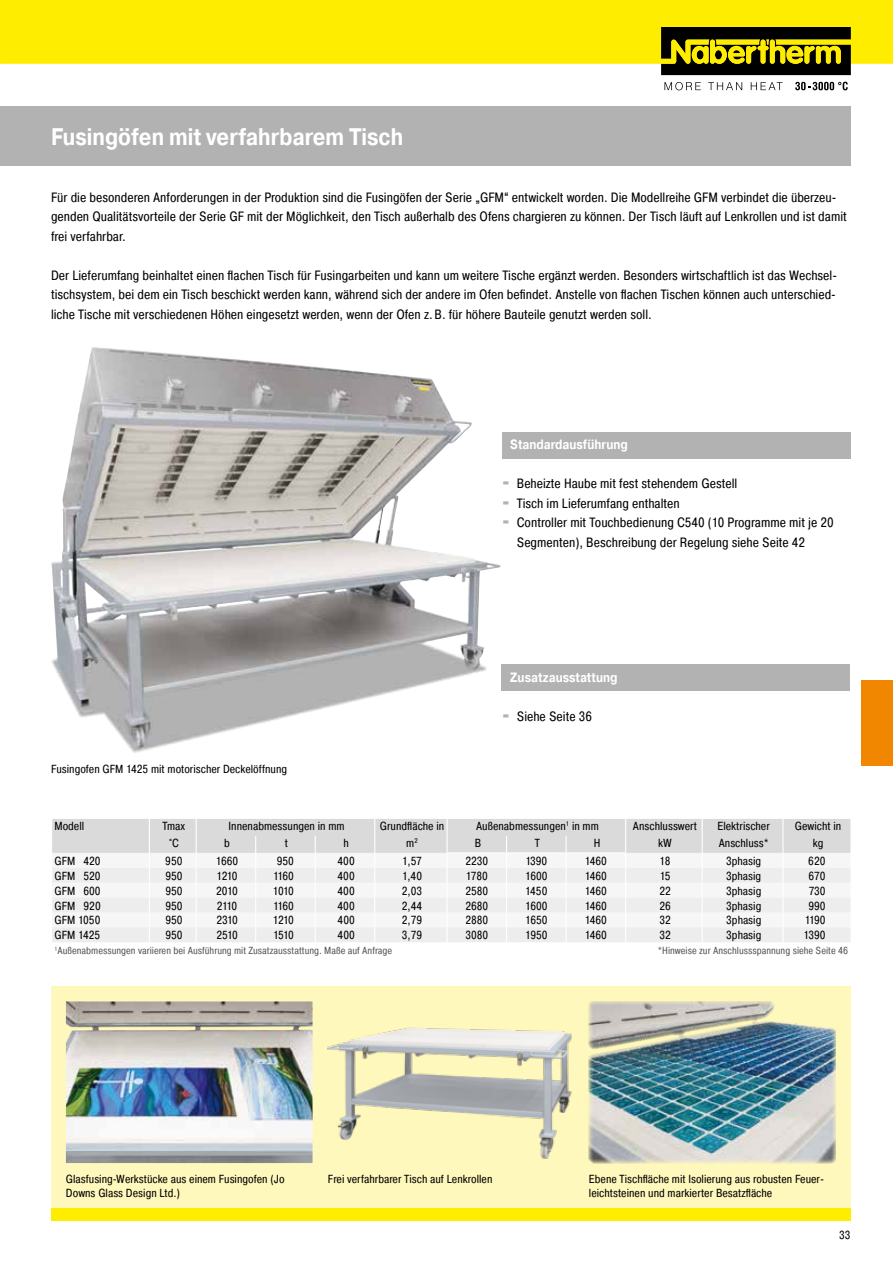
<style>
.page{position:relative;width:893px;height:1263px;background:#fff}
.page>*{position:absolute;margin:0;border:0;box-sizing:border-box;transform-origin:0 0}
.t1{font:700 24px "Pragmatica";color:#fff;scale:.85 1}
.t2{font:13.5px/19.5px "Pragmatica Cond";color:#000}
.t3{font:700 13.5px "Pragmatica";color:#fff;scale:.85 1}
.t4{font:11.7px/14.1px "Pragmatica Cond";color:#000}
.t5{font:10.2px "Pragmatica Cond";color:#575756}
.s1{font-family:"Blackoak Std";color:#b3b2b2}
</style>
<div class="page">
<div style="left:51px;top:1208px;width:799px;height:12px;background:#ffed00"></div>
<div style="left:51px;top:986px;width:799px;height:222px;background:#fff8bd"></div>
<div style="left:0;top:106px;width:850px;height:60px;background:#b3b2b2"></div>
<div style="left:861px;top:680px;width:32px;height:85px;background:#f18700"></div>
<img style="left:51px;top:347px;width:449px;height:406px">
<img style="left:66px;top:1001px;width:247px;height:162px">
<img style="left:328px;top:1027px;width:244px;height:132px">
<img style="left:589px;top:1001px;width:247px;height:162px">
<svg style="left:52px;top:819px;width:799px;height:123px"></svg>
<div style="left:502px;top:432px;width:348px;height:27px;background:#b3b2b2"></div>
<div style="left:502px;top:665px;width:348px;height:26px;background:#b3b2b2"></div>
<div style="left:1px;top:0;width:892px;height:64px;background:#ffed00"></div>
<svg style="left:664px;top:82px;width:37px;height:8px"></svg>
<svg style="left:708px;top:82px;width:34px;height:8px"></svg>
<svg style="left:751px;top:82px;width:32px;height:8px"></svg>
<svg style="left:795px;top:82px;width:53px;height:8px"></svg>
<svg style="left:661px;top:27px;width:190px;height:48px;background:#504b00"></svg>
<svg style="left:0;top:0;width:1px;height:64px"></svg>
<h1 class="t1" style="left:51px;top:122px;width:416px">Fusingöfen mit verfahrbarem Tisch</h1>
<p class="t2" style="left:51px;top:187px;width:797px">Für die besonderen Anforderungen in der Produktion sind die Fusingöfen der Serie „GFM“ entwickelt worden. Die Modellreihe GFM verbindet die überzeu&shy;genden Qualitätsvorteile der Serie GF mit der Möglichkeit, den Tisch außerhalb des Ofens chargieren zu können. Der Tisch läuft auf Lenkrollen und ist damit frei verfahrbar.</p>
<p class="t2" style="left:51px;top:265px;width:787px;text-align:justify">Der Lieferumfang beinhaltet einen flachen Tisch für Fusingarbeiten und kann um weitere Tische ergänzt werden. Besonders wirtschaftlich ist das Wechsel&shy;tischsystem, bei dem ein Tisch beschickt werden kann, während sich der andere im Ofen befindet. Anstelle von flachen Tischen können auch unterschied&shy;liche Tische mit verschiedenen Höhen eingesetzt werden, wenn der Ofen z.B. für höhere Bauteile genutzt werden soll.</p>
<p class="t3" style="left:510px;top:436px;width:140px">Standardausführung</p>
<p class="t2" style="left:502px;top:474px;width:237px"><span class="s1">·</span> Beheizte Haube mit fest stehendem Gestell</p>
<p class="t2" style="left:502px;top:493px;width:180px"><span class="s1">·</span> Tisch im Lieferumfang enthalten</p>
<p class="t2" style="left:502px;top:513px;width:333px"><span class="s1">·</span> Controller mit Touchbedienung C540 (10 Programme mit je 20</p>
<p class="t2" style="left:517px;top:532px;width:290px">Segmenten), Beschreibung der Regelung siehe Seite 42</p>
<p class="t4" style="left:51px;top:762px;width:238px">Fusingofen GFM 1425 mit motorischer Deckelöffnung</p>
<p class="t3" style="left:510px;top:668px;width:128px">Zusatzausstattung</p>
<p class="t2" style="left:502px;top:706px;width:92px"><span class="s1">·</span> Siehe Seite 36</p>
<p class="t4" style="left:54px;top:819px;width:31px">Modell</p>
<p class="t4" style="left:163px;top:819px;width:24px">Tmax</p>
<p class="t4" style="left:229px;top:819px;width:118px">Innenabmessungen in mm</p>
<p class="t4" style="left:380px;top:819px;width:66px">Grundfläche in</p>
<p class="t4" style="left:476px;top:819px;width:124px">Außenabmessungen<sup>1</sup> in mm</p>
<p class="t4" style="left:633px;top:819px;width:66px">Anschlusswert</p>
<p class="t4" style="left:717px;top:819px;width:54px">Elektrischer</p>
<p class="t4" style="left:795px;top:819px;width:48px">Gewicht in</p>
<p class="t4" style="left:169px;top:836px;width:11px">°C</p>
<p class="t4" style="left:224px;top:836px;width:7px">b</p>
<p class="t4" style="left:285px;top:836px;width:5px">t</p>
<p class="t4" style="left:343px;top:836px;width:7px">h</p>
<p class="t4" style="left:406px;top:836px;width:13px">m<sup>2</sup></p>
<p class="t4" style="left:475px;top:836px;width:8px">B</p>
<p class="t4" style="left:535px;top:836px;width:7px">T</p>
<p class="t4" style="left:594px;top:836px;width:8px">H</p>
<p class="t4" style="left:658px;top:836px;width:15px">kW</p>
<p class="t4" style="left:719px;top:836px;width:51px">Anschluss*</p>
<p class="t4" style="left:813px;top:836px;width:12px">kg</p>
<p class="t4" style="left:54px;top:854px;width:48px">GFM 420</p>
<p class="t4" style="left:165px;top:854px;width:19px">950</p>
<p class="t4" style="left:216px;top:854px;width:24px">1660</p>
<p class="t4" style="left:277px;top:854px;width:19px">950</p>
<p class="t4" style="left:338px;top:854px;width:19px">400</p>
<p class="t4" style="left:402px;top:854px;width:21px">1,57</p>
<p class="t4" style="left:465px;top:854px;width:24px">2230</p>
<p class="t4" style="left:525px;top:854px;width:23px">1390</p>
<p class="t4" style="left:585px;top:854px;width:24px">1460</p>
<p class="t4" style="left:659px;top:854px;width:13px">18</p>
<p class="t4" style="left:726px;top:854px;width:37px">3phasig</p>
<p class="t4" style="left:808px;top:854px;width:19px">620</p>
<p class="t4" style="left:54px;top:869px;width:48px">GFM 520</p>
<p class="t4" style="left:165px;top:869px;width:19px">950</p>
<p class="t4" style="left:217px;top:869px;width:23px">1210</p>
<p class="t4" style="left:273px;top:869px;width:22px">1160</p>
<p class="t4" style="left:338px;top:869px;width:19px">400</p>
<p class="t4" style="left:402px;top:869px;width:22px">1,40</p>
<p class="t4" style="left:466px;top:869px;width:24px">1780</p>
<p class="t4" style="left:525px;top:869px;width:24px">1600</p>
<p class="t4" style="left:585px;top:869px;width:24px">1460</p>
<p class="t4" style="left:660px;top:869px;width:12px">15</p>
<p class="t4" style="left:726px;top:869px;width:37px">3phasig</p>
<p class="t4" style="left:809px;top:869px;width:18px">670</p>
<p class="t4" style="left:54px;top:883px;width:48px">GFM 600</p>
<p class="t4" style="left:165px;top:883px;width:19px">950</p>
<p class="t4" style="left:216px;top:883px;width:23px">2010</p>
<p class="t4" style="left:273px;top:883px;width:23px">1010</p>
<p class="t4" style="left:338px;top:883px;width:19px">400</p>
<p class="t4" style="left:402px;top:883px;width:22px">2,03</p>
<p class="t4" style="left:465px;top:883px;width:24px">2580</p>
<p class="t4" style="left:525px;top:883px;width:24px">1450</p>
<p class="t4" style="left:585px;top:883px;width:24px">1460</p>
<p class="t4" style="left:659px;top:883px;width:13px">22</p>
<p class="t4" style="left:726px;top:883px;width:37px">3phasig</p>
<p class="t4" style="left:809px;top:883px;width:18px">730</p>
<p class="t4" style="left:54px;top:898px;width:48px">GFM 920</p>
<p class="t4" style="left:165px;top:898px;width:19px">950</p>
<p class="t4" style="left:217px;top:898px;width:22px">2110</p>
<p class="t4" style="left:273px;top:898px;width:22px">1160</p>
<p class="t4" style="left:338px;top:898px;width:19px">400</p>
<p class="t4" style="left:402px;top:898px;width:22px">2,44</p>
<p class="t4" style="left:465px;top:898px;width:24px">2680</p>
<p class="t4" style="left:525px;top:898px;width:24px">1600</p>
<p class="t4" style="left:585px;top:898px;width:24px">1460</p>
<p class="t4" style="left:659px;top:898px;width:13px">26</p>
<p class="t4" style="left:726px;top:898px;width:37px">3phasig</p>
<p class="t4" style="left:808px;top:898px;width:19px">990</p>
<p class="t4" style="left:54px;top:913px;width:47px">GFM 1050</p>
<p class="t4" style="left:165px;top:913px;width:19px">950</p>
<p class="t4" style="left:216px;top:913px;width:23px">2310</p>
<p class="t4" style="left:273px;top:913px;width:23px">1210</p>
<p class="t4" style="left:338px;top:913px;width:19px">400</p>
<p class="t4" style="left:402px;top:913px;width:22px">2,79</p>
<p class="t4" style="left:465px;top:913px;width:24px">2880</p>
<p class="t4" style="left:525px;top:913px;width:24px">1650</p>
<p class="t4" style="left:585px;top:913px;width:24px">1460</p>
<p class="t4" style="left:659px;top:913px;width:13px">32</p>
<p class="t4" style="left:726px;top:913px;width:37px">3phasig</p>
<p class="t4" style="left:805px;top:913px;width:22px">1190</p>
<p class="t4" style="left:54px;top:928px;width:47px">GFM 1425</p>
<p class="t4" style="left:165px;top:928px;width:19px">950</p>
<p class="t4" style="left:216px;top:928px;width:23px">2510</p>
<p class="t4" style="left:273px;top:928px;width:22px">1510</p>
<p class="t4" style="left:338px;top:928px;width:19px">400</p>
<p class="t4" style="left:402px;top:928px;width:22px">3,79</p>
<p class="t4" style="left:465px;top:928px;width:24px">3080</p>
<p class="t4" style="left:525px;top:928px;width:24px">1950</p>
<p class="t4" style="left:585px;top:928px;width:24px">1460</p>
<p class="t4" style="left:659px;top:928px;width:13px">32</p>
<p class="t4" style="left:726px;top:928px;width:37px">3phasig</p>
<p class="t4" style="left:804px;top:928px;width:23px">1390</p>
<p class="t5" style="left:54px;top:945px;width:339px"><sup>1</sup>Außenabmessungen variieren bei Ausführung mit Zusatzausstattung. Maße auf Anfrage</p>
<p class="t5" style="left:658px;top:945px;width:192px">*Hinweise zur Anschlussspannung siehe Seite 46</p>
<p class="t4" style="left:66px;top:1172px;width:220px">Glasfusing-Werkstücke aus einem Fusingofen (Jo<br>Downs Glass Design Ltd.)</p>
<p class="t4" style="left:328px;top:1172px;width:166px">Frei verfahrbarer Tisch auf Lenkrollen</p>
<p class="t4" style="left:589px;top:1172px;width:237px">Ebene Tischfläche mit Isolierung aus robusten Feuer&shy;leichtsteinen und markierter Besatzfläche</p>
<p class="t4" style="left:839px;top:1228px;width:13px">33</p>
</div>
